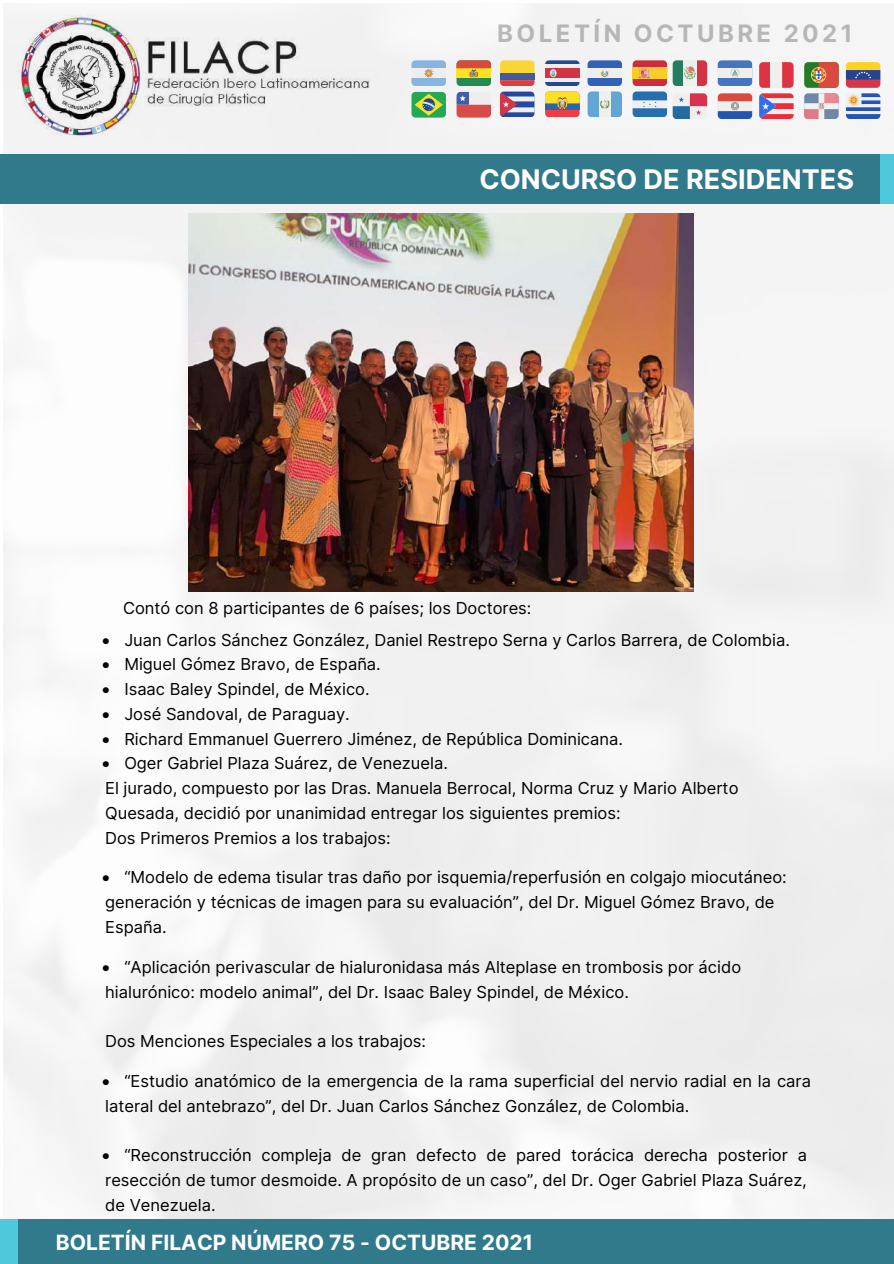
<style>
.page{position:relative;width:894px;height:1264px;background:#fff}
.page>*{position:absolute;margin:0;border:0;box-sizing:border-box;transform-origin:0 0}
.t1{font:700 27px "Inter";color:#fff}
.t2{font:700 24px "Inter";letter-spacing:.145em;color:rgb(0 0 0/.25)}
.t3{font:700 21px "Inter";color:#fff}
.t4{font:16.5px/24.8px "Inter";color:#000}
</style>
<div class="page">
<img style="left:3px;top:4px;width:890px;height:1215px">
<img style="left:18px;top:14px;width:353px;height:125px">
<div style="left:411px;top:60px;width:35px;height:26px;background:#88b5de;border-radius:4px"></div>
<div style="left:411px;top:68px;width:35px;height:10px;background:#eee"></div>
<svg style="left:424px;top:68px;width:9px;height:10px"></svg>
<div style="left:456px;top:60px;width:35px;height:26px;background:#258b51;border-radius:4px"></div>
<svg style="left:456px;top:60px;width:35px;height:18px"></svg>
<div style="left:411px;top:92px;width:35px;height:25px;background:#25a856;border-radius:4px"></div>
<svg style="left:414px;top:94px;width:28px;height:22px"></svg>
<svg style="left:456px;top:92px;width:35px;height:25px"></svg>
<svg style="left:500px;top:60px;width:34px;height:13px"></svg>
<div style="left:500px;top:73px;width:34px;height:7px;background:#415b9b"></div>
<svg style="left:500px;top:80px;width:34px;height:6px"></svg>
<div style="left:545px;top:60px;width:34px;height:26px;background:#254990;border-radius:4px"></div>
<div style="left:545px;top:64px;width:34px;height:18px;background:#eee"></div>
<div style="left:545px;top:68px;width:34px;height:10px;background:#d33444"></div>
<svg style="left:549px;top:69px;width:7px;height:8px"></svg>
<div style="left:500px;top:92px;width:34px;height:25px;background:#25499e;border-radius:4px"></div>
<svg style="left:500px;top:93px;width:34px;height:23px"></svg>
<div style="left:545px;top:92px;width:34px;height:25px;background:#ee3d43;border-radius:4px"></div>
<svg style="left:545px;top:92px;width:34px;height:18px"></svg>
<div style="left:587px;top:60px;width:35px;height:26px;background:#3161b9;border-radius:4px"></div>
<div style="left:587px;top:68px;width:35px;height:10px;background:#eee"></div>
<svg style="left:600px;top:69px;width:8px;height:8px"></svg>
<svg style="left:587px;top:91px;width:35px;height:26px"></svg>
<div style="left:717px;top:60px;width:35px;height:26px;background:#4575be;border-radius:4px"></div>
<div style="left:717px;top:68px;width:35px;height:10px;background:#eee"></div>
<svg style="left:730px;top:69px;width:9px;height:9px"></svg>
<svg style="left:632px;top:60px;width:75px;height:59px"></svg>
<svg style="left:717px;top:93px;width:35px;height:26px"></svg>
<svg style="left:759px;top:62px;width:11px;height:25px"></svg>
<div style="left:770px;top:62px;width:11px;height:25px;background:#eee"></div>
<svg style="left:781px;top:62px;width:12px;height:25px"></svg>
<svg style="left:759px;top:93px;width:34px;height:26px"></svg>
<svg style="left:804px;top:93px;width:34px;height:26px"></svg>
<svg style="left:845px;top:93px;width:35px;height:26px"></svg>
<svg style="left:845px;top:62px;width:35px;height:25px"></svg>
<div style="left:804px;top:62px;width:34px;height:25px;background:#257c25;border-radius:4px"></div>
<svg style="left:810px;top:62px;width:28px;height:25px"></svg>
<div style="left:18px;top:1219px;width:875px;height:44px;background:#317a8b"></div>
<div style="left:0;top:1219px;width:18px;height:44px;background:#4fc8dc"></div>
<div style="left:0;top:154px;width:880px;height:50px;background:#317a8b"></div>
<div style="left:880px;top:154px;width:13px;height:50px;background:#4fc8dc"></div>
<img style="left:188px;top:214px;width:505px;height:377px">
<h2 class="t2" style="left:497px;top:16px;width:356px">BOLETÍN OCTUBRE 2021</h2>
<h1 class="t1" style="left:479px;top:159px;width:376px">CONCURSO DE RESIDENTES</h1>
<p class="t4" style="left:123px;top:595px;width:410px">Contó con 8 participantes de 6 países; los Doctores:</p>
<p class="t4" style="left:102px;top:627px;width:689px">• Juan Carlos Sánchez González, Daniel Restrepo Serna y Carlos Barrera, de Colombia.</p>
<p class="t4" style="left:102px;top:651px;width:280px">• Miguel Gómez Bravo, de España.</p>
<p class="t4" style="left:102px;top:676px;width:269px">• Isaac Baley Spindel, de México.</p>
<p class="t4" style="left:102px;top:701px;width:249px">• José Sandoval, de Paraguay.</p>
<p class="t4" style="left:102px;top:726px;width:522px">• Richard Emmanuel Guerrero Jiménez, de República Dominicana.</p>
<p class="t4" style="left:102px;top:750px;width:637px">• Oger Gabriel Plaza Suárez, de Venezuela.<br>El jurado, compuesto por las Dras. Manuela Berrocal, Norma Cruz y Mario Alberto Quesada, decidió por unanimidad entregar los siguientes premios:<br>Dos Primeros Premios a los trabajos:</p>
<p class="t4" style="left:102px;top:864px;width:685px">• “Modelo de edema tisular tras daño por isquemia/reperfusión en colgajo miocutáneo: generación y técnicas de imagen para su evaluación”, del Dr. Miguel Gómez Bravo, de<br>España.</p>
<p class="t4" style="left:102px;top:954px;width:640px">• “Aplicación perivascular de hialuronidasa más Alteplase en trombosis por ácido hialurónico: modelo animal”, del Dr. Isaac Baley Spindel, de México.</p>
<p class="t4" style="left:105px;top:1028px;width:322px">Dos Menciones Especiales a los trabajos:</p>
<p class="t4" style="left:102px;top:1068px;width:710px">• “Estudio anatómico de la emergencia de la rama superficial del nervio radial en la cara lateral del antebrazo”, del Dr. Juan Carlos Sánchez González, de Colombia.</p>
<p class="t4" style="left:102px;top:1142px;width:706px;text-align:justify">• “Reconstrucción compleja de gran defecto de pared torácica derecha posterior a resección de tumor desmoide. A propósito de un caso”, del Dr. Oger Gabriel Plaza Suárez, de Venezuela.</p>
<p class="t3" style="left:56px;top:1227px;width:478px">BOLETÍN FILACP NÚMERO 75 - OCTUBRE 2021</p>
</div>
